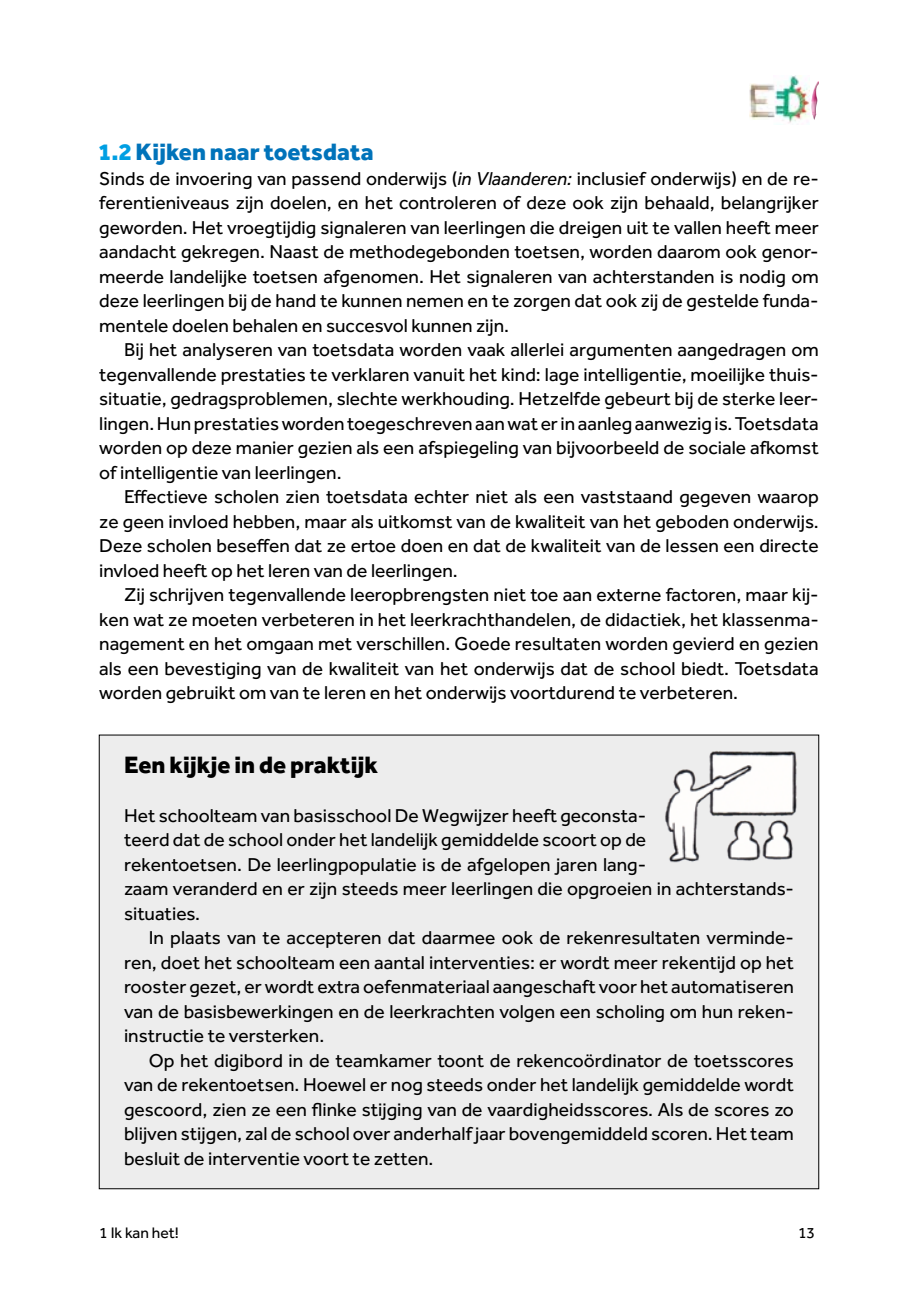
<style>
.page{position:relative;width:918px;height:1290px;background:#fff}
.page>*{position:absolute;margin:0;border:0;box-sizing:border-box;transform-origin:0 0}
.t1{font:800 24.5px "Effra";color:#0073ba}
.t2{font:800 24.5px "Effra";color:#000}
.t3{font:19.25px/24.5px "Effra";color:#000;text-align:justify}
.t4{font:15.75px "Effra";color:#000}
.s1{color:#009fe3}
.s2{font-style:italic}
</style>
<div class="page">
<img style="left:774px;top:75px;width:36px;height:48px">
<img style="left:749px;top:83px;width:25px;height:37px">
<img style="left:811px;top:81px;width:8px;height:39px">
<div style="left:99px;top:735px;width:720px;height:454px;background:#ededed"></div>
<img style="left:665px;top:751px;width:132px;height:112px">
<p class="t1" style="left:99px;top:137px;width:276px"><span class="s1">1.2</span> Kijken naar toetsdata</p>
<p class="t3" style="left:99px;top:166px;width:721px">Sinds de invoering van passend onderwijs (<span class="s2">in Vlaanderen:</span> inclusief onderwijs) en de re&shy;ferentieniveaus zijn doelen, en het controleren of deze ook zijn behaald, belangrijker geworden. Het vroegtijdig signaleren van leerlingen die dreigen uit te vallen heeft meer aandacht gekregen. Naast de methodegebonden toetsen, worden daarom ook genor&shy;meerde landelijke toetsen afgenomen. Het signaleren van achterstanden is nodig om deze leerlingen bij de hand te kunnen nemen en te zorgen dat ook zij de gestelde funda&shy;mentele doelen behalen en succesvol kunnen zijn.</p>
<p class="t3" style="left:99px;top:337px;width:721px;text-indent:25px">Bij het analyseren van toetsdata worden vaak allerlei argumenten aangedragen om tegenvallende prestaties te verklaren vanuit het kind: lage intelligentie, moeilijke thuis&shy;situatie, gedragsproblemen, slechte werkhouding. Hetzelfde gebeurt bij de sterke leer&shy;lingen. Hun prestaties worden toegeschreven aan wat er in aanleg aanwezig is. Toetsdata worden op deze manier gezien als een afspiegeling van bijvoorbeeld de sociale afkomst of intelligentie van leerlingen.</p>
<p class="t3" style="left:99px;top:484px;width:721px;text-indent:25px">Effectieve scholen zien toetsdata echter niet als een vaststaand gegeven waarop ze geen invloed hebben, maar als uitkomst van de kwaliteit van het geboden onderwijs.<br>Deze scholen beseffen dat ze ertoe doen en dat de kwaliteit van de lessen een directe invloed heeft op het leren van de leerlingen.</p>
<p class="t3" style="left:99px;top:582px;width:721px;text-indent:25px">Zij schrijven tegenvallende leeropbrengsten niet toe aan externe factoren, maar kij&shy;ken wat ze moeten verbeteren in het leerkrachthandelen, de didactiek, het klassenma&shy;nagement en het omgaan met verschillen. Goede resultaten worden gevierd en gezien als een bevestiging van de kwaliteit van het onderwijs dat de school biedt. Toetsdata worden gebruikt om van te leren en het onderwijs voortdurend te verbeteren.</p>
<p class="t2" style="left:124px;top:749px;width:256px">Een kijkje in de praktijk</p>
<p class="t3" style="left:124px;top:803px;width:671px;text-align:left">Het schoolteam van basisschool De Wegwijzer heeft geconsta-<br>teerd dat de school onder het landelijk gemiddelde scoort op de<br>rekentoetsen. De leerlingpopulatie is de afgelopen jaren lang-<br>zaam veranderd en er zijn steeds meer leerlingen die opgroeien in achterstands&shy;situaties.</p>
<p class="t3" style="left:124px;top:925px;width:671px;text-align:left;text-indent:25px">In plaats van te accepteren dat daarmee ook de rekenresultaten verminde&shy;ren, doet het schoolteam een aantal interventies: er wordt meer rekentijd op het rooster gezet, er wordt extra oefenmateriaal aangeschaft voor het automatiseren van de basisbewerkingen en de leerkrachten volgen een scholing om hun reken&shy;instructie te versterken.</p>
<p class="t3" style="left:124px;top:1048px;width:671px;text-indent:25px">Op het digibord in de teamkamer toont de rekencoördinator de toetsscores van de rekentoetsen. Hoewel er nog steeds onder het landelijk gemiddelde wordt gescoord, zien ze een flinke stijging van de vaardigheidsscores. Als de scores zo blijven stijgen, zal de school over anderhalf jaar bovengemiddeld scoren. Het team besluit de interventie voort te zetten.</p>
<p class="t4" style="left:99px;top:1224px;width:81px">1 Ik kan het!</p>
<p class="t4" style="left:798px;top:1224px;width:19px">13</p>
</div>
